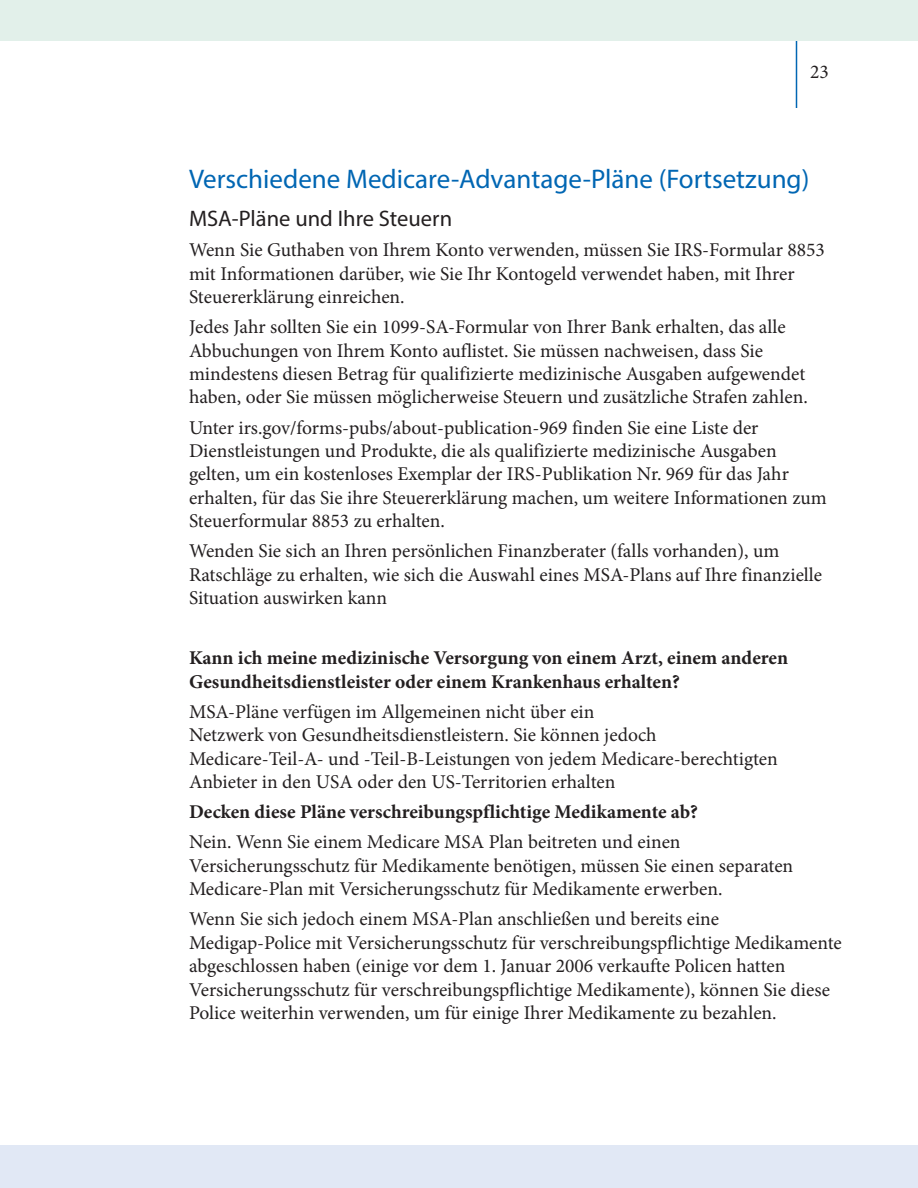
<style>
.page{position:relative;width:918px;height:1188px;background:#fff}
.page>*{position:absolute;margin:0;border:0;box-sizing:border-box;transform-origin:0 0}
.t1{font:27px "Myriad Pro";color:#0166b3}
.t2{font:22.5px "Myriad Pro";color:#231f20}
.Body_Text_13{font:19.5px/23.4px "Minion Pro";color:#231f20}
.Body_Text_13-2{font:700 19.5px/23.4px "Minion Pro";color:#231f20}
</style>
<div class="page">
<hr style="left:796px;top:40px;width:1px;height:68px;background:#0166b3">
<div style="left:0;top:0;width:918px;height:40px;background:#e2f0ea"></div>
<div style="left:0;top:1146px;width:918px;height:42px;background:#e1e8f5"></div>
<p class="Body_Text_13" style="left:810px;top:60px;width:20px">23</p>
<h1 class="t1" style="left:189px;top:162px;width:622px">Verschiedene Medicare-Advantage-Pläne (Fortsetzung)</h1>
<p class="t2" style="left:189px;top:205px;width:265px">MSA-Pläne und Ihre Steuern</p>
<h2 class="Body_Text_13" style="left:189px;top:238px;width:637px">Wenn Sie Guthaben von Ihrem Konto verwenden, müssen Sie IRS-Formular 8853 mit Informationen darüber, wie Sie Ihr Kontogeld verwendet haben, mit Ihrer<br>Steuererklärung einreichen.</h2>
<h2 class="Body_Text_13" style="left:189px;top:315px;width:620px">Jedes Jahr sollten Sie ein 1099-SA-Formular von Ihrer Bank erhalten, das alle Abbuchungen von Ihrem Konto auflistet. Sie müssen nachweisen, dass Sie mindestens diesen Betrag für qualifizierte medizinische Ausgaben aufgewendet haben, oder Sie müssen möglicherweise Steuern und zusätzliche Strafen zahlen.</h2>
<h2 class="Body_Text_13" style="left:189px;top:416px;width:639px">Unter irs.gov/forms-pubs/about-publication-969 finden Sie eine Liste der Dienstleistungen und Produkte, die als qualifizierte medizinische Ausgaben gelten, um ein kostenloses Exemplar der IRS-Publikation Nr. 969 für das Jahr erhalten, für das Sie ihre Steuererklärung machen, um weitere Informationen zum Steuerformular 8853 zu erhalten.</h2>
<h2 class="Body_Text_13" style="left:189px;top:540px;width:635px">Wenden Sie sich an Ihren persönlichen Finanzberater (falls vorhanden), um<br>Ratschläge zu erhalten, wie sich die Auswahl eines MSA-Plans auf Ihre finanzielle<br>Situation auswirken kann</h2>
<h2 class="Body_Text_13-2" style="left:189px;top:646px;width:601px">Kann ich meine medizinische Versorgung von einem Arzt, einem anderen<br>Gesundheitsdienstleister oder einem Krankenhaus erhalten?</h2>
<h2 class="Body_Text_13" style="left:189px;top:700px;width:590px">MSA-Pläne verfügen im Allgemeinen nicht über ein<br>Netzwerk von Gesundheitsdienstleistern. Sie können jedoch Medicare-Teil-A- und -Teil-B-Leistungen von jedem Medicare-berechtigten Anbieter in den USA oder den US-Territorien erhalten</h2>
<h2 class="Body_Text_13-2" style="left:189px;top:800px;width:511px">Decken diese Pläne verschreibungspflichtige Medikamente ab?</h2>
<h2 class="Body_Text_13" style="left:189px;top:831px;width:606px">Nein. Wenn Sie einem Medicare MSA Plan beitreten und einen<br>Versicherungsschutz für Medikamente benötigen, müssen Sie einen separaten<br>Medicare-Plan mit Versicherungsschutz für Medikamente erwerben.</h2>
<h2 class="Body_Text_13" style="left:189px;top:908px;width:654px">Wenn Sie sich jedoch einem MSA-Plan anschließen und bereits eine Medigap-Police mit Versicherungsschutz für verschreibungspflichtige Medikamente abgeschlossen haben (einige vor dem 1. Januar 2006 verkaufte Policen hatten Versicherungsschutz für verschreibungspflichtige Medikamente), können Sie diese Police weiterhin verwenden, um für einige Ihrer Medikamente zu bezahlen.</h2>
</div>
